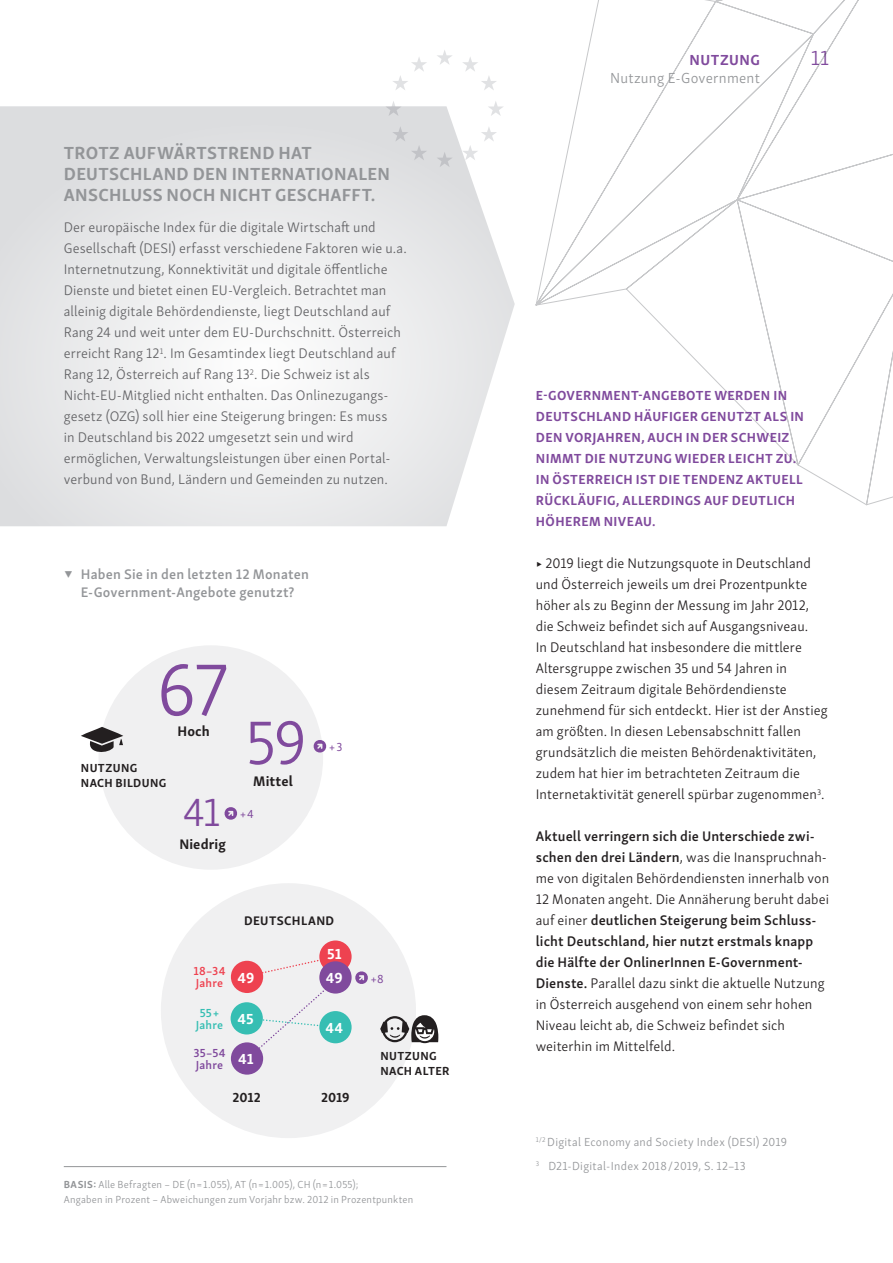
<style>
.page{position:relative;width:893px;height:1263px;background:#fff}
.page>*{position:absolute;margin:0;border:0;box-sizing:border-box;transform-origin:0 0}
.t1{font:300 75px "Skolar Sans Latn";color:#804a9d}
.t2{font:300 63px "Skolar Sans Latn";color:#804a9d}
.t3{font:300 40.5px "Skolar Sans Latn";color:#804a9d}
.t4{font:300 21px "Skolar Sans Latn";color:#804a9d}
.t5{font:700 18px/21px "Skolar Sans Latn";letter-spacing:.015em;color:#939598}
.t6{font:300 15px "Skolar Sans Latn";letter-spacing:.015em;color:#939598}
.t7{font:700 15px "Skolar Sans Latn";letter-spacing:-.005em;color:#fff}
.t8{font:700 15px "Skolar Sans Latn";letter-spacing:.035em;color:#804a9d}
.t9{font:300 14.25px/21px "Skolar Sans Latn";letter-spacing:.005em;color:#231f20}
.t10{font:300 14.25px/21px "Skolar Sans Latn";letter-spacing:.005em;color:#636366}
.t11{font:600 14.25px/18px "Skolar Sans Latn";letter-spacing:.015em;color:#939598;text-align:center}
.t12{font:700 14.25px "Skolar Sans Latn";letter-spacing:.01em;color:#231f20}
.t13{font:700 13.5px/21px "Skolar Sans Latn";letter-spacing:.03em;color:#804a9d}
.t14{font:700 13.5px "Skolar Sans Latn";color:#231f20}
.t15{font:700 12.75px "Skolar Sans Latn";letter-spacing:.03em;color:#231f20}
.t16{font:300 12px/24px "Skolar Sans Latn";letter-spacing:.025em;color:#939598}
.t17{font:700 12px/15px "Skolar Sans Latn";letter-spacing:.035em;color:#231f20}
.t18{font:600 12px/12px "Skolar Sans Latn";letter-spacing:.015em;color:#804a9d}
.t19{font:600 12px/12px "Skolar Sans Latn";letter-spacing:.015em;color:#ee4250}
.t20{font:600 12px/12px "Skolar Sans Latn";letter-spacing:.015em;color:#36beb3;text-align:center}
.t21{font:12px "Skolar Sans Latn";color:#804a9d}
.t22{font:300 10.5px/15px "Skolar Sans Latn";letter-spacing:.02em;color:#939598}
.s1{font-size:21px}
.s2{font-weight:700}
.s3{font-weight:600}
</style>
<div class="page">
<svg style="left:535px;top:0;width:358px;height:506px"></svg>
<svg style="left:0;top:106px;width:515px;height:420px;fill:#e9e9ea"></svg>
<svg style="left:437px;top:50px;width:15px;height:14px"></svg>
<svg style="left:437px;top:152px;width:16px;height:15px"></svg>
<svg style="left:385px;top:101px;width:17px;height:15px"></svg>
<svg style="left:393px;top:57px;width:34px;height:33px"></svg>
<svg style="left:392px;top:126px;width:35px;height:34px"></svg>
<svg style="left:488px;top:101px;width:16px;height:15px"></svg>
<svg style="left:463px;top:57px;width:33px;height:33px"></svg>
<svg style="left:462px;top:126px;width:35px;height:34px"></svg>
<div style="left:99px;top:645px;width:224px;height:225px;background:#f0f0f1;border-radius:50%"></div>
<svg style="left:81px;top:727px;width:42px;height:17px"></svg>
<svg style="left:87px;top:739px;width:36px;height:13px"></svg>
<hr style="left:64px;top:1166px;width:382px;height:1px;background:#939598">
<svg style="left:224px;top:807px;width:14px;height:13px"></svg>
<svg style="left:313px;top:740px;width:14px;height:13px"></svg>
<div style="left:161px;top:883px;width:255px;height:255px;background:#f0f0f1;border-radius:50%"></div>
<svg style="left:380px;top:1015px;width:58px;height:28px"></svg>
<svg style="left:247px;top:960px;width:89px;height:99px"></svg>
<div style="left:231px;top:1042px;width:32px;height:33px;background:#804a9d;border-radius:50%"></div>
<div style="left:319px;top:1011px;width:33px;height:32px;background:#36beb3;border-radius:50%"></div>
<div style="left:319px;top:940px;width:33px;height:33px;background:#ee4250;border-radius:50%"></div>
<div style="left:231px;top:961px;width:32px;height:32px;background:#ee4250;border-radius:50%"></div>
<svg style="left:355px;top:971px;width:13px;height:13px"></svg>
<div style="left:231px;top:1002px;width:32px;height:32px;background:#36beb3;border-radius:50%"></div>
<div style="left:319px;top:961px;width:33px;height:32px;background:#804a9d;border-radius:50%"></div>
<p class="t5" style="left:64px;top:140px;width:328px">TROTZ AUFWÄRTSTREND HAT<br>DEUTSCHLAND DEN INTERNATIONALEN<br>ANSCHLUSS NOCH NICHT GESCHAFFT.</p>
<p class="t10" style="left:64px;top:216px;width:345px">Der europäische Index für die digitale Wirtschaft und Gesellschaft (DESI) erfasst verschiedene Faktoren wie u.a.<br>Internetnutzung, Konnektivität und digitale öffentliche Dienste und bietet einen EU-Vergleich. Betrachtet man alleinig digitale Behördendienste, liegt Deutschland auf Rang 24 und weit unter dem EU-Durchschnitt. Österreich erreicht Rang 12<sup>1</sup>. Im Gesamtindex liegt Deutschland auf Rang 12, Österreich auf Rang 13<sup>2</sup>. Die Schweiz ist als Nicht-EU-Mitglied nicht enthalten. Das Onlinezugangs&shy;gesetz (OZG) soll hier eine Steigerung bringen: Es muss<br>in Deutschland bis 2022 umgesetzt sein und wird ermöglichen, Verwaltungsleistungen über einen Portal&shy;verbund von Bund, Ländern und Gemeinden zu nutzen.</p>
<p class="t11" style="left:64px;top:564px;width:247px"><span class="s1">▼</span> Haben Sie in den letzten 12 Monaten<br>E-Government-Angebote genutzt?</p>
<h1 class="t1" style="left:157px;top:634px;width:73px">67</h1>
<p class="t12" style="left:177px;top:719px;width:34px">Hoch</p>
<p class="t17" style="left:81px;top:759px;width:87px">NUTZUNG<br>NACH BILDUNG</p>
<h3 class="t3" style="left:183px;top:782px;width:39px">41</h3>
<p class="t12" style="left:179px;top:832px;width:48px">Niedrig</p>
<h2 class="t2" style="left:246px;top:696px;width:63px">59</h2>
<p class="t12" style="left:253px;top:770px;width:41px">Mittel</p>
<p class="t21" style="left:240px;top:805px;width:16px">+ 4</p>
<p class="t21" style="left:329px;top:738px;width:15px">+ 3</p>
<p class="t15" style="left:244px;top:910px;width:92px">DEUTSCHLAND</p>
<p class="t19" style="left:194px;top:964px;width:34px">18–34<br>Jahre</p>
<p class="t20" style="left:196px;top:1005px;width:29px">55 +<br>Jahre</p>
<p class="t18" style="left:193px;top:1046px;width:34px">35–54<br>Jahre</p>
<p class="t7" style="left:327px;top:942px;width:16px">51</p>
<p class="t7" style="left:237px;top:965px;width:18px">49</p>
<p class="t21" style="left:370px;top:969px;width:15px">+8</p>
<p class="t7" style="left:237px;top:1007px;width:18px">45</p>
<p class="t7" style="left:326px;top:966px;width:18px">49</p>
<p class="t7" style="left:325px;top:1015px;width:19px">44</p>
<p class="t7" style="left:238px;top:1047px;width:17px">41</p>
<p class="t17" style="left:380px;top:1047px;width:71px">NUTZUNG<br>NACH ALTER</p>
<p class="t14" style="left:233px;top:1087px;width:30px">2012</p>
<p class="t14" style="left:321px;top:1087px;width:30px">2019</p>
<p class="t22" style="left:64px;top:1176px;width:351px"><span class="s2">BASIS:</span> Alle Befragten – DE (n = 1.055), AT (n = 1.005), CH (n = 1.055);<br>Angaben in Prozent – Abweichungen zum Vorjahr bzw. 2012 in Prozentpunkten</p>
<p class="t8" style="left:689px;top:47px;width:72px">NUTZUNG</p>
<p class="t6" style="left:610px;top:67px;width:151px">Nutzung E-Government</p>
<h3 class="t4" style="left:811px;top:42px;width:20px">11</h3>
<p class="t13" style="left:536px;top:384px;width:270px">E-GOVERNMENT-ANGEBOTE WERDEN IN DEUTSCHLAND HÄUFIGER GENUTZT ALS IN DEN VORJAHREN, AUCH IN DER SCHWEIZ NIMMT DIE NUTZUNG WIEDER LEICHT ZU.<br>IN ÖSTERREICH IST DIE TENDENZ AKTUELL RÜCKLÄUFIG, ALLERDINGS AUF DEUTLICH HÖHEREM NIVEAU.</p>
<p class="t9" style="left:536px;top:552px;width:293px">▶ 2019 liegt die Nutzungsquote in Deutschland und Österreich jeweils um drei Prozentpunkte höher als zu Beginn der Messung im Jahr 2012, die Schweiz befindet sich auf Ausgangsniveau.<br>In Deutschland hat insbesondere die mittlere Altersgruppe zwischen 35 und 54 Jahren in diesem Zeitraum digitale Behördendienste zunehmend für sich entdeckt. Hier ist der Anstieg am größten. In diesen Lebensabschnitt fallen grundsätzlich die meisten Behördenaktivitäten, zudem hat hier im betrachteten Zeitraum die Internetaktivität generell spürbar zugenommen<sup>3</sup>.</p>
<p class="t9" style="left:536px;top:825px;width:295px"><span class="s3">Aktuell verringern sich die Unterschiede zwi&shy;schen den drei Ländern</span>, was die Inanspruchnah&shy;me von digitalen Behördendiensten innerhalb von 12 Monaten angeht. Die Annäherung beruht dabei auf einer <span class="s3">deutlichen Steigerung beim Schluss&shy;licht Deutschland, hier nutzt erstmals knapp die Hälfte der OnlinerInnen E-Government-Dienste.</span> Parallel dazu sinkt die aktuelle Nutzung in Österreich ausgehend von einem sehr hohen Niveau leicht ab, die Schweiz befindet sich weiterhin im Mittelfeld.</p>
<p class="t16" style="left:536px;top:1129px;width:253px"><sup>1/2</sup> Digital Economy and Society Index (DESI) 2019<br><sup>3</sup> D21-Digital-Index 2018 / 2019, S. 12–13</p>
</div>
